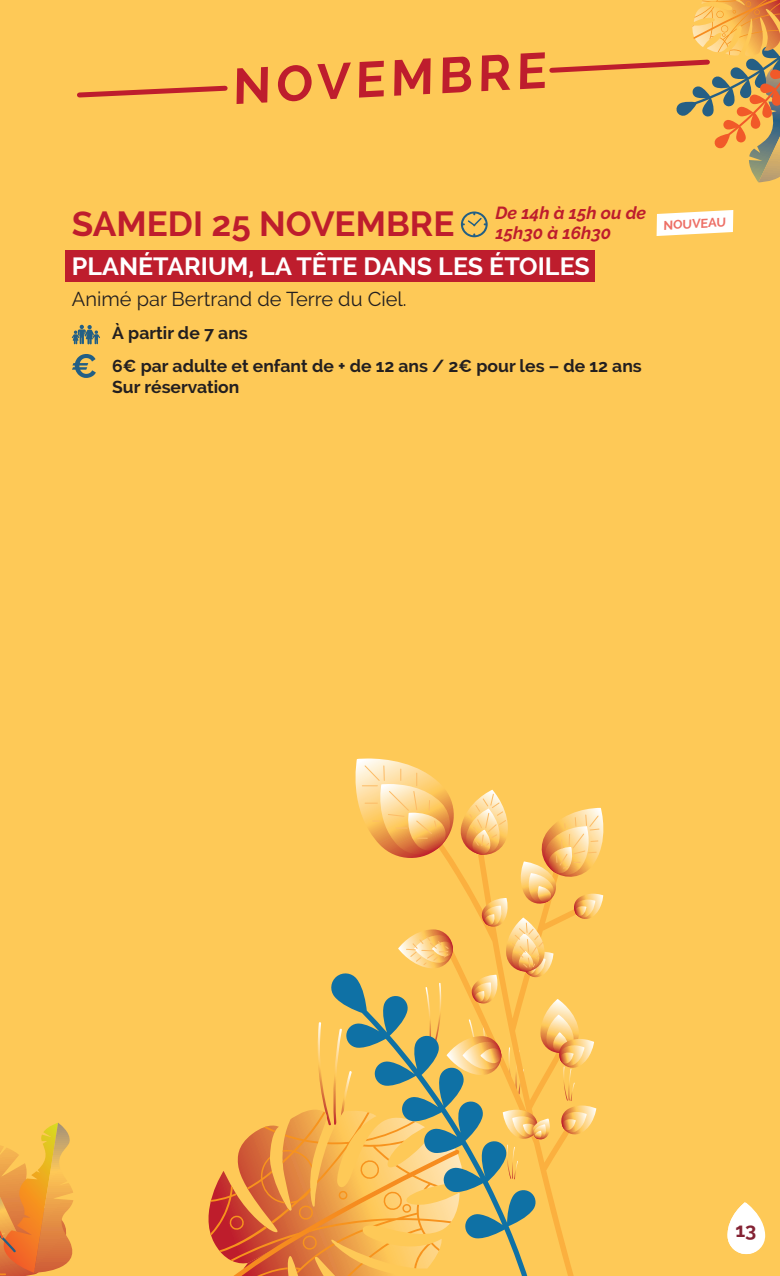
<style>
.page{position:relative;width:780px;height:1276px;background:#fec957}
.page>*{position:absolute;margin:0;border:0;box-sizing:border-box;transform-origin:0 0}
.t1{font:700 50px "Raleway";color:#be1d2d}
.t2{font:700 35px "Raleway";color:#be1d2d}
.t3{font:700 25px "Raleway";color:#fff}
.t4{font:20px "Raleway";color:#231f20}
.t5{font:700 20px "Raleway";color:#842334}
.t6{font:700 17.5px/32.8px "Raleway";color:#231f20}
.t7{font:italic 700 17.5px/20px "Raleway";color:#be1d2d}
.t8{font:700 12.75px "Raleway";color:#ed6f66}
</style>
<div class="page">
<div style="left:66px;top:250px;width:529px;height:32px;background:#be1d2d"></div>
<svg style="left:72px;top:354px;width:24px;height:24px"></svg>
<svg style="left:72px;top:325px;width:28px;height:19px"></svg>
<svg style="left:461px;top:211px;width:26px;height:26px"></svg>
<svg style="left:656px;top:210px;width:77px;height:26px;background:#fef6e3"></svg>
<svg style="left:77px;top:85px;width:151px;height:13px"></svg>
<svg style="left:208px;top:758px;width:396px;height:518px"></svg>
<svg style="left:727px;top:1202px;width:38px;height:52px"></svg>
<svg style="left:0;top:1123px;width:73px;height:153px"></svg>
<svg style="left:549px;top:0;width:231px;height:182px"></svg>
<h1 class="t1" style="left:230px;top:58px;width:315px;rotate:-3deg">NOVEMBRE</h1>
<p class="t7" style="left:495px;top:203px;width:152px">De 14h à 15h ou de<br>15h30 à 16h30</p>
<h2 class="t2" style="left:72px;top:204px;width:384px">SAMEDI 25 NOVEMBRE</h2>
<h3 class="t3" style="left:72px;top:252px;width:519px">PLANÉTARIUM, LA TÊTE DANS LES ÉTOILES</h3>
<p class="t4" style="left:72px;top:287px;width:336px">Animé par Bertrand de Terre du Ciel.</p>
<p class="t6" style="left:112px;top:317px;width:531px">À partir de 7 ans<br>6€ par adulte et enfant de + de 12 ans / 2€ pour les – de 12 ans</p>
<p class="t6" style="left:112px;top:371px;width:129px">Sur réservation</p>
<p class="t8" style="left:662px;top:218px;width:64px;rotate:-3deg">NOUVEAU</p>
<p class="t5" style="left:736px;top:1218px;width:23px">13</p>
</div>
